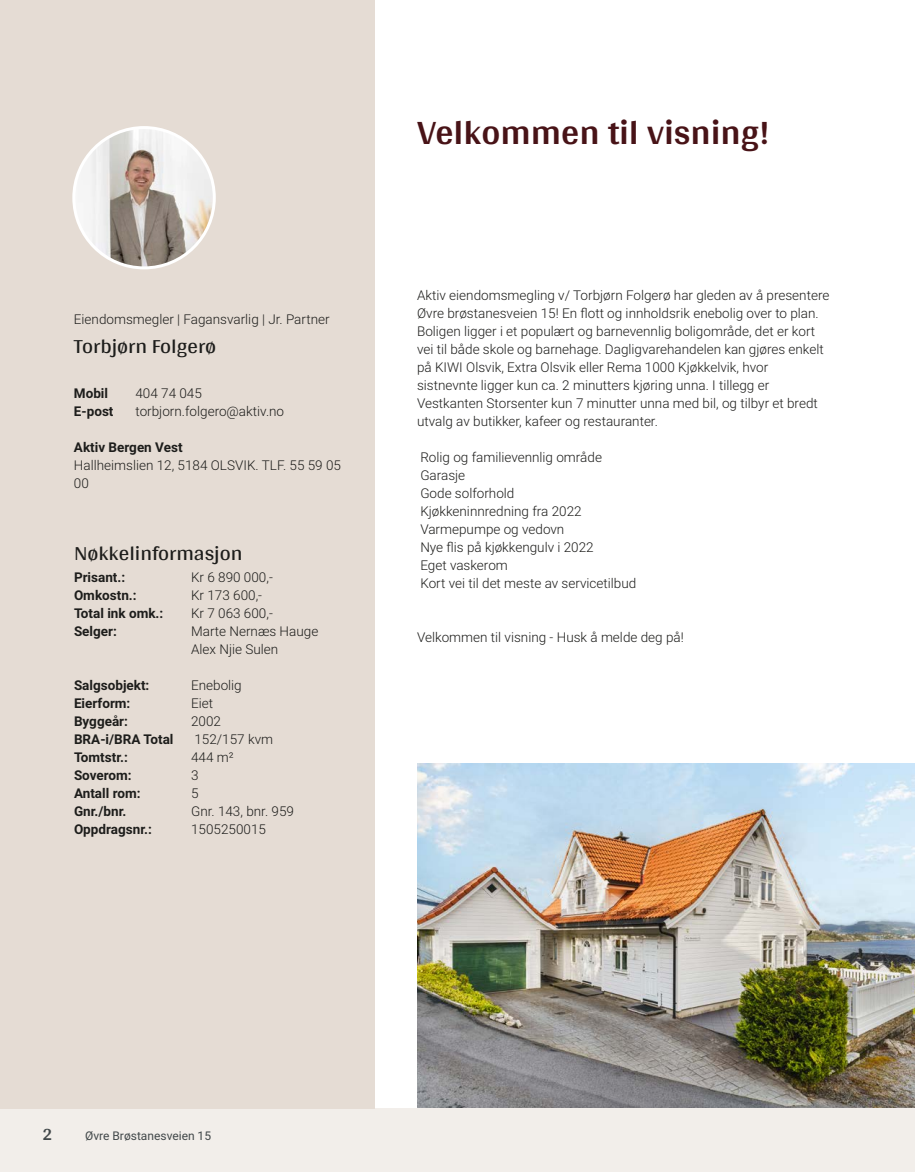
<style>
.page{position:relative;width:915px;height:1172px;background:#fff}
.page>*{position:absolute;margin:0;border:0;box-sizing:border-box;transform-origin:0 0}
.t1{font:700 36px "Arya";color:#481317}
.t2{font:21px "Arya";color:#1d1d1b}
.t3{font:700 18px "Arya";color:#414749}
.t4{font:300 13.5px/18px "Roboto Vitec";color:#1d1d1b}
.t5{font:700 13.5px "Roboto Vitec";color:#1d1d1b}
.t6{font:12px "Roboto Vitec";color:#414749}
</style>
<div class="page">
<div style="left:0;top:1108px;width:914px;height:64px;background:#f2eeea"></div>
<div style="left:0;top:0;width:374px;height:1108px;background:#e5dcd4"></div>
<img style="left:74px;top:128px;width:140px;height:140px;border-radius:70px">
<div style="left:72px;top:126px;width:144px;height:143px;border:3px solid #fff;border-radius:50%"></div>
<img style="left:417px;top:764px;width:497px;height:344px">
<p class="t4" style="left:74px;top:309px;width:257px">Eiendomsmegler | Fagansvarlig | Jr. Partner</p>
<h2 class="t2" style="left:74px;top:333px;width:144px">Torbjørn Folgerø</h2>
<p class="t5" style="left:74px;top:384px;width:36px">Mobil</p>
<p class="t4" style="left:135px;top:384px;width:68px">404 74 045</p>
<p class="t5" style="left:74px;top:402px;width:41px">E‑post</p>
<p class="t4" style="left:135px;top:402px;width:150px">torbjorn.folgero@aktiv.no</p>
<p class="t5" style="left:74px;top:438px;width:110px">Aktiv Bergen Vest</p>
<p class="t4" style="left:74px;top:456px;width:268px">Hallheimslien 12, 5184 OLSVIK. TLF. 55 59 05<br>00</p>
<h2 class="t2" style="left:74px;top:541px;width:170px">Nøkkelinformasjon</h2>
<p class="t5" style="left:74px;top:568px;width:53px">Prisant.:</p>
<p class="t4" style="left:191px;top:568px;width:83px">Kr 6 890 000,‑</p>
<p class="t5" style="left:74px;top:586px;width:64px">Omkostn.:</p>
<p class="t4" style="left:191px;top:586px;width:72px">Kr 173 600,‑</p>
<p class="t5" style="left:74px;top:604px;width:91px">Total ink omk.:</p>
<p class="t4" style="left:191px;top:604px;width:83px">Kr 7 063 600,‑</p>
<p class="t5" style="left:74px;top:622px;width:44px">Selger:</p>
<p class="t4" style="left:191px;top:622px;width:129px">Marte Nernæs Hauge<br>Alex Njie Sulen</p>
<p class="t5" style="left:74px;top:676px;width:77px">Salgsobjekt:</p>
<p class="t4" style="left:191px;top:676px;width:52px">Enebolig</p>
<p class="t5" style="left:74px;top:694px;width:58px">Eierform:</p>
<p class="t4" style="left:191px;top:694px;width:24px">Eiet</p>
<p class="t5" style="left:74px;top:712px;width:55px">Byggeår:</p>
<p class="t4" style="left:191px;top:712px;width:31px">2002</p>
<p class="t5" style="left:74px;top:730px;width:101px">BRA‑i/BRA Total</p>
<p class="t4" style="left:194px;top:730px;width:80px">152/157 kvm</p>
<p class="t5" style="left:74px;top:748px;width:55px">Tomtstr.:</p>
<p class="t4" style="left:191px;top:748px;width:44px">444 m²</p>
<p class="t5" style="left:74px;top:766px;width:59px">Soverom:</p>
<p class="t4" style="left:191px;top:766px;width:9px">3</p>
<p class="t5" style="left:74px;top:784px;width:68px">Antall rom:</p>
<p class="t4" style="left:191px;top:784px;width:9px">5</p>
<p class="t5" style="left:74px;top:802px;width:54px">Gnr./bnr.</p>
<p class="t4" style="left:191px;top:802px;width:104px">Gnr. 143, bnr. 959</p>
<p class="t5" style="left:74px;top:820px;width:79px">Oppdragsnr.:</p>
<p class="t4" style="left:191px;top:820px;width:76px">1505250015</p>
<h1 class="t1" style="left:417px;top:111px;width:354px">Velkommen til visning!</h1>
<p class="t4" style="left:417px;top:286px;width:413px">Aktiv eiendomsmegling v/ Torbjørn Folgerø har gleden av å presentere Øvre brøstanesveien 15! En flott og innholdsrik enebolig over to plan.<br>Boligen ligger i et populært og barnevennlig boligområde, det er kort vei til både skole og barnehage. Dagligvarehandelen kan gjøres enkelt på KIWI Olsvik, Extra Olsvik eller Rema 1000 Kjøkkelvik, hvor sistnevnte ligger kun ca. 2 minutters kjøring unna. I tillegg er Vestkanten Storsenter kun 7 minutter unna med bil, og tilbyr et bredt utvalg av butikker, kafeer og restauranter.</p>
<p class="t4" style="left:420px;top:448px;width:217px">Rolig og familievennlig område<br>Garasje<br>Gode solforhold<br>Kjøkkeninnredning fra 2022<br>Varmepumpe og vedovn<br>Nye flis på kjøkkengulv i 2022<br>Eget vaskerom<br>Kort vei til det meste av servicetilbud</p>
<p class="t4" style="left:417px;top:628px;width:268px">Velkommen til visning ‑ Husk å melde deg på!</p>
<h3 class="t3" style="left:43px;top:1123px;width:11px">2</h3>
<p class="t6" style="left:85px;top:1127px;width:127px">Øvre Brøstanesveien 15</p>
</div>
